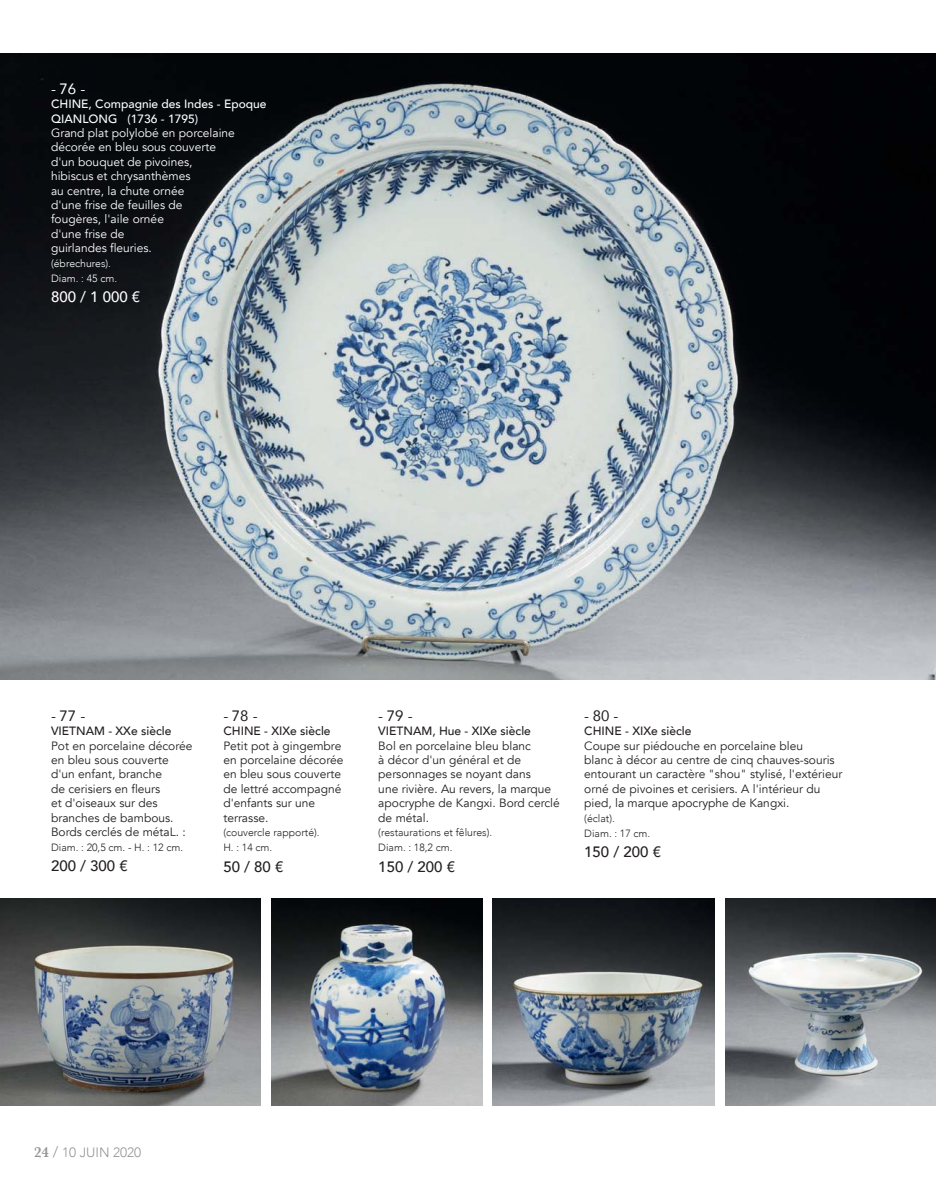
<style>
.page{position:relative;width:936px;height:1191px;background:#fff}
.page>*{position:absolute;margin:0;border:0;box-sizing:border-box;transform-origin:0 0}
.t1{font:500 15px "Avenir";color:#231f20}
.t2{font:15px "Avenir";color:#231f20}
.t3{font:500 15px "Avenir";color:#fff}
.t4{font:15px "Avenir";color:#fff}
.t5{font:300 13.5px "Avenir";color:#939598}
.t6{font:12px/14.4px "Avenir";color:#231f20}
.t7{font:12px/14.4px "Avenir";color:#fff}
.t8{font:500 12px "Avenir";color:#231f20}
.t9{font:500 12px/14.4px "Avenir";color:#fff}
.t10{font:300 10.5px/14.7px "Avenir";color:#231f20}
.t11{font:300 10.5px/14.7px "Avenir";color:#fff}
.s1{font-family:"Baskerville";font-weight:600;font-size:15px}
.s2{font-size:15px}
</style>
<div class="page">
<img style="left:271px;top:898px;width:211px;height:208px">
<img style="left:0;top:53px;width:935px;height:626px">
<img style="left:0;top:898px;width:261px;height:208px">
<img style="left:493px;top:898px;width:221px;height:208px">
<img style="left:725px;top:898px;width:210px;height:208px">
<p class="t4" style="left:51px;top:79px;width:36px">- 76 -</p>
<p class="t9" style="left:51px;top:97px;width:217px">CHINE, Compagnie des Indes - Epoque<br>QIANLONG (1736 - 1795)</p>
<p class="t7" style="left:51px;top:126px;width:185px">Grand plat polylobé en porcelaine décorée en bleu sous couverte d'un bouquet de pivoines, hibiscus et chrysanthèmes<br>au centre, la chute ornée<br>d'une frise de feuilles de fougères, l'aile ornée<br>d'une frise de<br>guirlandes fleuries.</p>
<p class="t11" style="left:51px;top:256px;width:67px">(ébrechures).<br>Diam. : 45 cm.</p>
<p class="t3" style="left:51px;top:287px;width:91px">800 / 1 000 €</p>
<p class="t2" style="left:51px;top:705px;width:36px">- 77 -</p>
<p class="t8" style="left:51px;top:723px;width:122px">VIETNAM - XXe siècle</p>
<p class="t6" style="left:51px;top:738px;width:143px">Pot en porcelaine décorée en bleu sous couverte d'un enfant, branche<br>de cerisiers en fleurs<br>et d'oiseaux sur des branches de bambous.<br>Bords cerclés de métaL. :</p>
<p class="t10" style="left:51px;top:840px;width:134px">Diam. : 20,5 cm. - H. : 12 cm.</p>
<p class="t1" style="left:51px;top:856px;width:78px">200 / 300 €</p>
<p class="t2" style="left:223px;top:705px;width:36px">- 78 -</p>
<p class="t8" style="left:223px;top:723px;width:109px">CHINE - XIXe siècle</p>
<p class="t6" style="left:223px;top:738px;width:122px">Petit pot à gingembre en porcelaine décorée en bleu sous couverte de lettré accompagné d'enfants sur une terrasse.</p>
<p class="t10" style="left:223px;top:825px;width:98px">(couvercle rapporté).<br>H. : 14 cm.</p>
<p class="t1" style="left:223px;top:856px;width:62px">50 / 80 €</p>
<p class="t2" style="left:378px;top:705px;width:36px">- 79 -</p>
<p class="t8" style="left:378px;top:723px;width:154px">VIETNAM, Hue - XIXe siècle</p>
<p class="t6" style="left:378px;top:738px;width:183px">Bol en porcelaine bleu blanc<br>à décor d'un général et de personnages se noyant dans<br>une rivière. Au revers, la marque apocryphe de Kangxi. Bord cerclé de métal.</p>
<p class="t10" style="left:378px;top:825px;width:115px">(restaurations et fêlures).<br>Diam. : 18,2 cm.</p>
<p class="t1" style="left:378px;top:856px;width:78px">150 / 200 €</p>
<p class="t2" style="left:584px;top:705px;width:36px">- 80 -</p>
<p class="t8" style="left:584px;top:723px;width:109px">CHINE - XIXe siècle</p>
<p class="t6" style="left:584px;top:738px;width:259px">Coupe sur piédouche en porcelaine bleu<br>blanc à décor au centre de cinq chauves-souris entourant un caractère "shou" stylisé, l'extérieur orné de pivoines et cerisiers. A l'intérieur du pied, la marque apocryphe de Kangxi.</p>
<p class="t10" style="left:584px;top:811px;width:67px">(éclat).<br>Diam. : 17 cm.</p>
<p class="t1" style="left:584px;top:842px;width:78px">150 / 200 €</p>
<p class="t5" style="left:34px;top:1143px;width:109px"><span class="s1">24</span> <span class="s2">/</span> 10 JUIN 2020</p>
</div>
